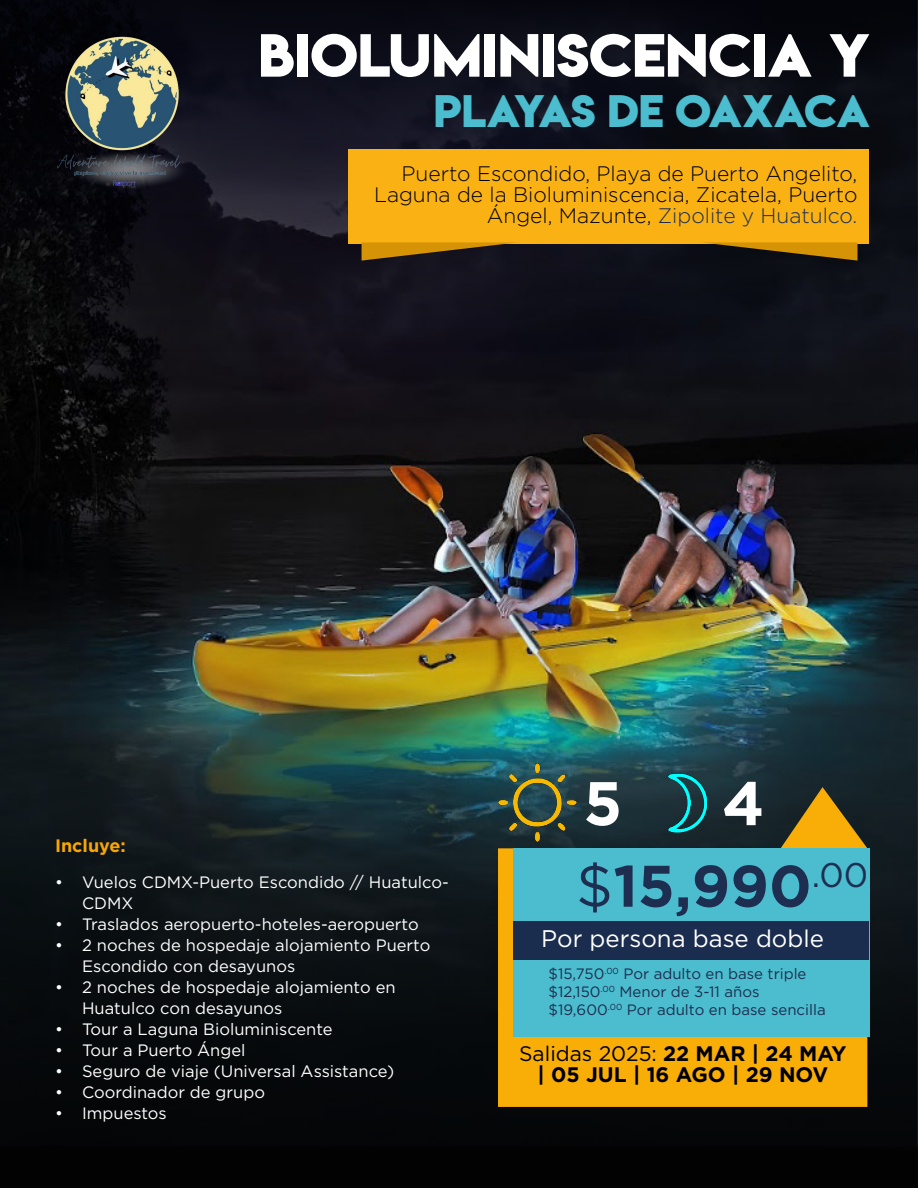
<style>
.page{position:relative;width:918px;height:1188px;background:#fff}
.page>*{position:absolute;margin:0;border:0;box-sizing:border-box;transform-origin:0 0}
.t1{font:700 61.5px "Gotham Pro";color:#fff}
.t2{font:700 58.5px "Gotham Pro";color:#1d2e51}
.t3{font:54px "Lemon Milkbold";color:#fff}
.t4{font:40.5px "Lemon Milkbold";letter-spacing:-.015em;color:#4bbdce}
.t5{font:24px "Gotham Pro";color:#fff}
.t6{font:300 21px/21px "Gotham Pro";color:#000;text-align:right}
.t7{font:700 21px/21px "Gotham Pro";color:#000;text-align:center}
.t8{font:700 18px "Gotham Pro";color:#f7a702}
.t9{font:16.5px/21px "Gotham Pro";color:#fff}
.t10{font:15px "Gotham Pro";color:#1d2e51}
.s1{color:#1d2d51}
.s2{font-weight:400}
</style>
<div class="page">
<img style="left:0;top:0;width:918px;height:1146px">
<img style="left:1px;top:624px;width:916px;height:563px">
<svg style="left:1px;top:0;width:916px;height:352px;background:#0e0e17"></svg>
<div style="left:348px;top:149px;width:521px;height:94px;background:#f9b114"></div>
<svg style="left:362px;top:242px;width:155px;height:19px;background:#765411"></svg>
<svg style="left:702px;top:242px;width:155px;height:19px;background:#71510c"></svg>
<svg style="left:498px;top:787px;width:369px;height:320px;background:#b38414"></svg>
<div style="left:514px;top:848px;width:356px;height:189px;background:#4bbdce"></div>
<div style="left:514px;top:921px;width:355px;height:38px;background:#1b2d4f"></div>
<svg style="left:498px;top:763px;width:79px;height:79px;background:#3f5340"></svg>
<img style="left:707px;top:773px;width:1px;height:60px">
<svg style="left:669px;top:773px;width:38px;height:60px;background:#166167"></svg>
<img style="left:42px;top:35px;width:155px;height:155px">
<p class="t3" style="left:258px;top:17px;width:614px">BIOLUMINISCENCIA Y</p>
<p class="t4" style="left:434px;top:82px;width:438px">PLAYAS DE OAXACA</p>
<p class="t6" style="left:374px;top:164px;width:485px">Puerto Escondido, Playa de Puerto Angelito,<br>Laguna de la Bioluminiscencia, Zicatela, Puerto<br>Ángel, Mazunte, <span class="s1">Zipolite y Huatulco.</span></p>
<p class="t8" style="left:55px;top:835px;width:72px">Incluye:</p>
<p class="t9" style="left:82px;top:871px;width:368px;text-indent:-27px">• Vuelos CDMX-Puerto Escondido // Huatulco-<br>CDMX</p>
<p class="t9" style="left:55px;top:913px;width:365px">• Traslados aeropuerto-hoteles-aeropuerto</p>
<p class="t9" style="left:82px;top:934px;width:350px;text-indent:-27px">• 2 noches de hospedaje alojamiento Puerto<br>Escondido con desayunos</p>
<p class="t9" style="left:82px;top:976px;width:315px;text-indent:-27px">• 2 noches de hospedaje alojamiento en<br>Huatulco con desayunos</p>
<p class="t9" style="left:55px;top:1018px;width:279px">• Tour a Laguna Bioluminiscente</p>
<p class="t9" style="left:55px;top:1039px;width:192px">• Tour a Puerto Ángel</p>
<p class="t9" style="left:55px;top:1060px;width:341px">• Seguro de viaje (Universal Assistance)</p>
<p class="t9" style="left:55px;top:1081px;width:212px">• Coordinador de grupo</p>
<p class="t9" style="left:55px;top:1102px;width:113px">• Impuestos</p>
<p class="t1" style="left:583px;top:768px;width:40px">5</p>
<p class="t1" style="left:722px;top:768px;width:44px">4</p>
<p class="t2" style="left:576px;top:852px;width:294px"><span class="s2">$</span>15,990<sup>.00</sup></p>
<p class="t5" style="left:541px;top:925px;width:284px">Por persona base doble</p>
<p class="t10" style="left:549px;top:966px;width:260px">$15,750<sup>.00</sup> Por adulto en base triple</p>
<p class="t10" style="left:549px;top:984px;width:213px">$12,150<sup>.00</sup> Menor de 3-11 años</p>
<p class="t10" style="left:549px;top:1002px;width:279px">$19,600<sup>.00</sup> Por adulto en base sencilla</p>
<p class="t7" style="left:519px;top:1043px;width:329px"><span class="s2">Salidas 2025:</span> 22 MAR | 24 MAY | 05 JUL | 16 AGO | 29 NOV</p>
</div>
